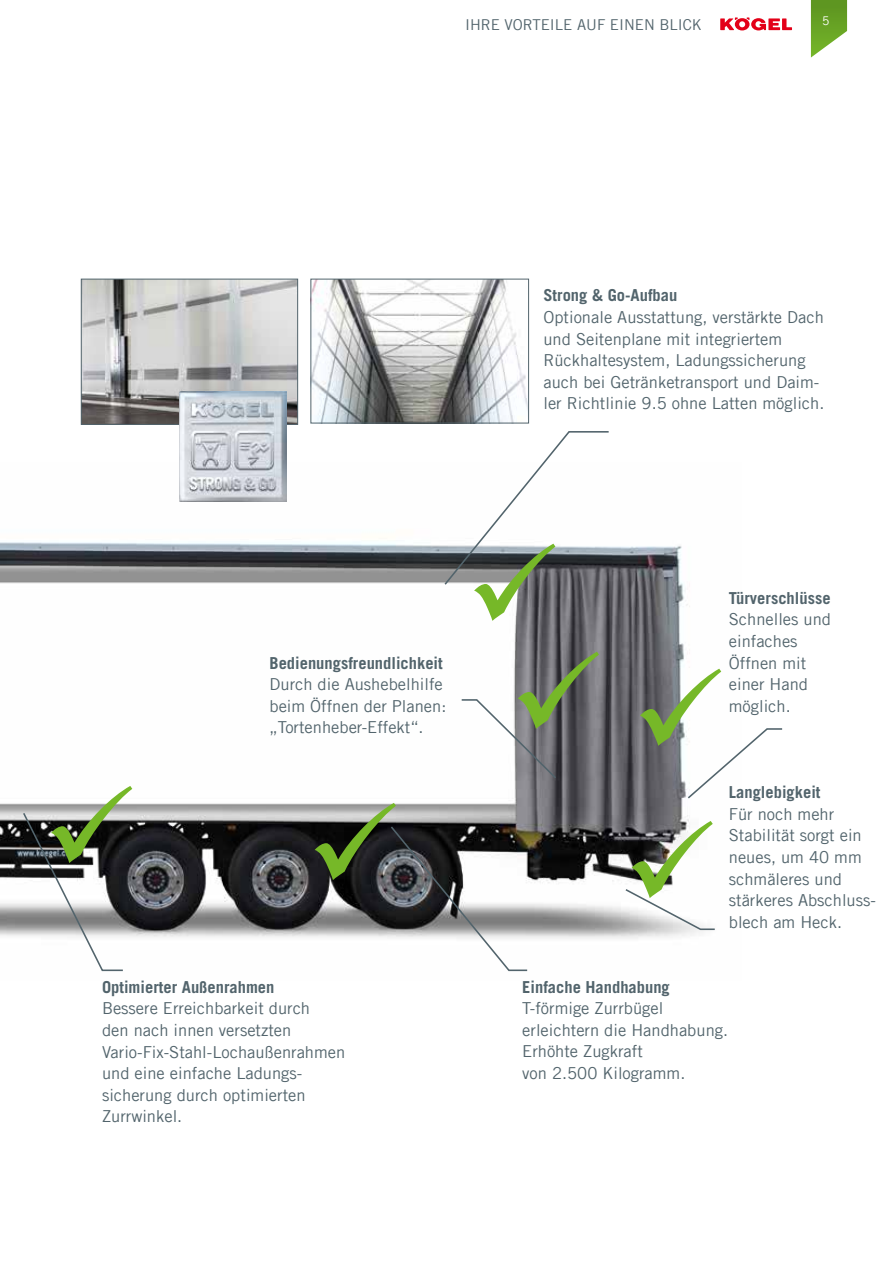
<style>
.page{position:relative;width:893px;height:1263px;background:#fff}
.page>*{position:absolute;margin:0;border:0;box-sizing:border-box;transform-origin:0 0}
.t1{font:16.5px/21.6px "Trade Gothic LT Com";color:#52646c}
.t2{font:700 16.5px "Trade Gothic LT Com";color:#52646c}
.t3{font:15px "Trade Gothic LT Com";color:#52646c}
.t4{font:12px "Trade Gothic LT Com";color:#fff}
</style>
<div class="page">
<svg style="left:811px;top:0;width:36px;height:58px"></svg>
<svg style="left:720px;top:17px;width:72px;height:13px"></svg>
<img style="left:0;top:462px;width:720px;height:477px">
<img style="left:312px;top:281px;width:215px;height:140px">
<div style="left:310px;top:279px;width:219px;height:144px;border:1px solid #52646c"></div>
<img style="left:83px;top:281px;width:213px;height:142px">
<div style="left:81px;top:279px;width:217px;height:146px;border:1px solid #52646c"></div>
<img style="left:180px;top:391px;width:107px;height:111px">
<svg style="left:443px;top:431px;width:167px;height:190px"></svg>
<svg style="left:640px;top:669px;width:143px;height:131px"></svg>
<svg style="left:624px;top:821px;width:92px;height:110px"></svg>
<svg style="left:315px;top:803px;width:214px;height:169px"></svg>
<svg style="left:460px;top:652px;width:139px;height:128px"></svg>
<svg style="left:22px;top:786px;width:110px;height:186px"></svg>
<p class="t3" style="left:465px;top:16px;width:238px">IHRE VORTEILE AUF EINEN BLICK</p>
<p class="t4" style="left:822px;top:14px;width:9px">5</p>
<p class="t2" style="left:269px;top:653px;width:175px">Bedienungsfreundlichkeit</p>
<p class="t1" style="left:269px;top:673px;width:178px">Durch die Aushebelhilfe beim Öffnen der Planen: „Tortenheber-Effekt“.</p>
<p class="t2" style="left:102px;top:977px;width:174px">Optimierter Außenrahmen</p>
<p class="t1" style="left:102px;top:997px;width:245px">Bessere Erreichbarkeit durch<br>den nach innen versetzten<br>Vario-Fix-Stahl-Lochaußenrahmen und eine einfache Ladungs&shy;sicherung durch optimierten<br>Zurrwinkel.</p>
<p class="t2" style="left:543px;top:285px;width:135px">Strong &amp; Go-Aufbau</p>
<p class="t1" style="left:543px;top:306px;width:282px">Optionale Ausstattung, verstärkte Dach und Seitenplane mit integriertem Rückhaltesystem, Ladungssicherung auch bei Getränketransport und Daim&shy;ler Richtlinie 9.5 ohne Latten möglich.</p>
<p class="t2" style="left:729px;top:588px;width:103px">Türverschlüsse</p>
<p class="t1" style="left:729px;top:608px;width:104px">Schnelles und einfaches<br>Öffnen mit einer Hand möglich.</p>
<p class="t2" style="left:729px;top:782px;width:93px">Langlebigkeit</p>
<p class="t1" style="left:729px;top:803px;width:149px">Für noch mehr<br>Stabilität sorgt ein neues, um 40 mm schmäleres und stärkeres Abschluss&shy;blech am Heck.</p>
<p class="t2" style="left:522px;top:977px;width:149px">Einfache Handhabung</p>
<p class="t1" style="left:522px;top:997px;width:207px">T-förmige Zurrbügel erleichtern die Handhabung.<br>Erhöhte Zugkraft<br>von 2.500 Kilogramm.</p>
</div>
